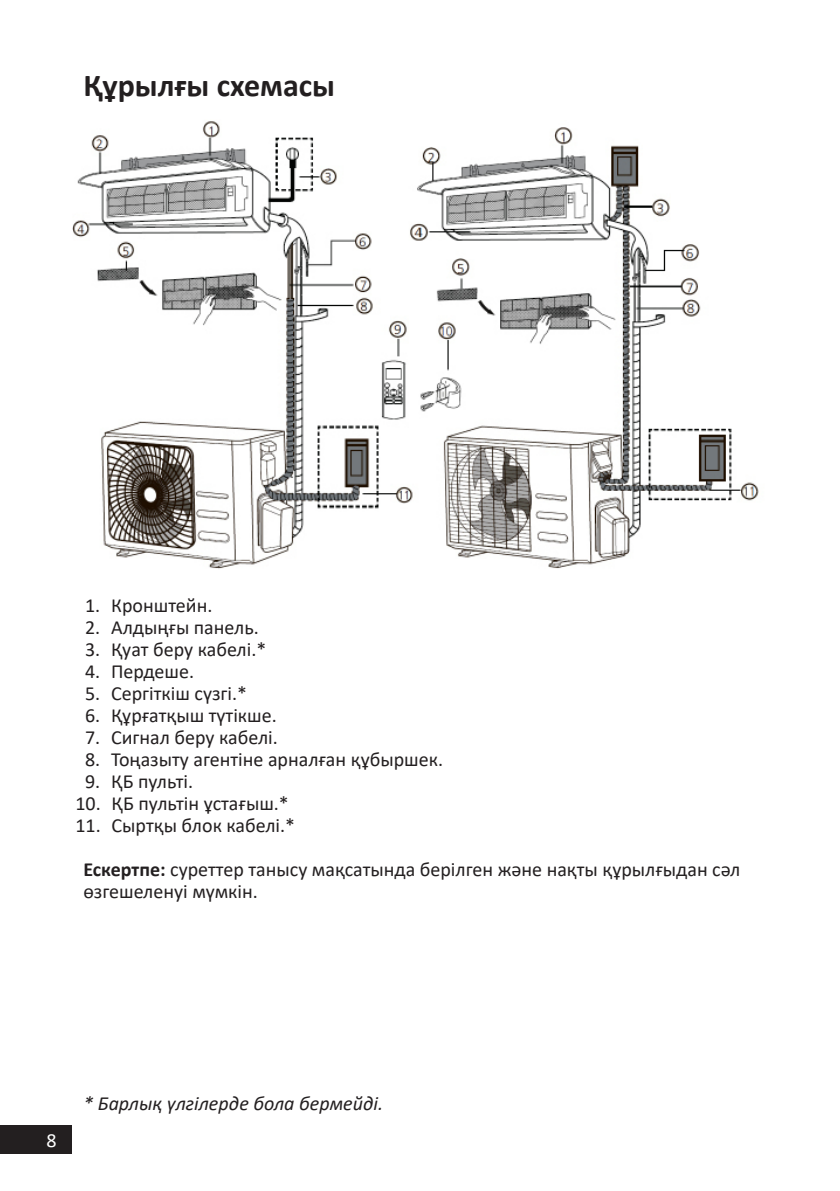
<style>
.page{position:relative;width:840px;height:1191px;background:#fff}
.page>*{position:absolute;margin:0;border:0;box-sizing:border-box;transform-origin:0 0}
.Заголовок_16{font:700 32px "Calibri";color:#231f20}
.t1{font:20px/22px "Calibri";color:#231f20}
.t2{font:italic 20px "Calibri";color:#231f20}
.t3{font:20px "Calibri";color:#fff}
.s1{font-weight:700}
</style>
<div class="page">
<div style="left:0;top:1125px;width:72px;height:29px;background:#231f20"></div>
<img style="left:72px;top:121px;width:687px;height:448px">
<p class="Заголовок_16" style="left:83px;top:63px;width:253px">Құрылғы схемасы</p>
<p class="t1" style="left:85px;top:593px;width:129px">1. Кронштейн.</p>
<p class="t1" style="left:85px;top:615px;width:175px">2. Алдыңғы панель.</p>
<p class="t1" style="left:85px;top:637px;width:183px">3. Қуат беру кабелі.*</p>
<p class="t1" style="left:85px;top:659px;width:110px">4. Пердеше.</p>
<p class="t1" style="left:85px;top:681px;width:163px">5. Сергіткіш сүзгі.*</p>
<p class="t1" style="left:85px;top:703px;width:193px">6. Құрғатқыш түтікше.</p>
<p class="t1" style="left:85px;top:725px;width:194px">7. Сигнал беру кабелі.</p>
<p class="t1" style="left:85px;top:747px;width:359px">8. Тоңазыту агентіне арналған құбыршек.</p>
<p class="t1" style="left:85px;top:769px;width:109px">9. ҚБ пульті.</p>
<p class="t1" style="left:75px;top:791px;width:215px">10. ҚБ пультін ұстағыш.*</p>
<p class="t1" style="left:75px;top:813px;width:221px">11. Сыртқы блок кабелі.*</p>
<p class="t1" style="left:83px;top:857px;width:658px"><span class="s1">Ескертпе:</span> суреттер танысу мақсатында берілген және нақты құрылғыдан сәл өзгешеленуі мүмкін.</p>
<p class="t3" style="left:47px;top:1127px;width:12px">8</p>
<p class="t2" style="left:83px;top:1089px;width:301px">* Барлық үлгілерде бола бермейді.</p>
</div>
